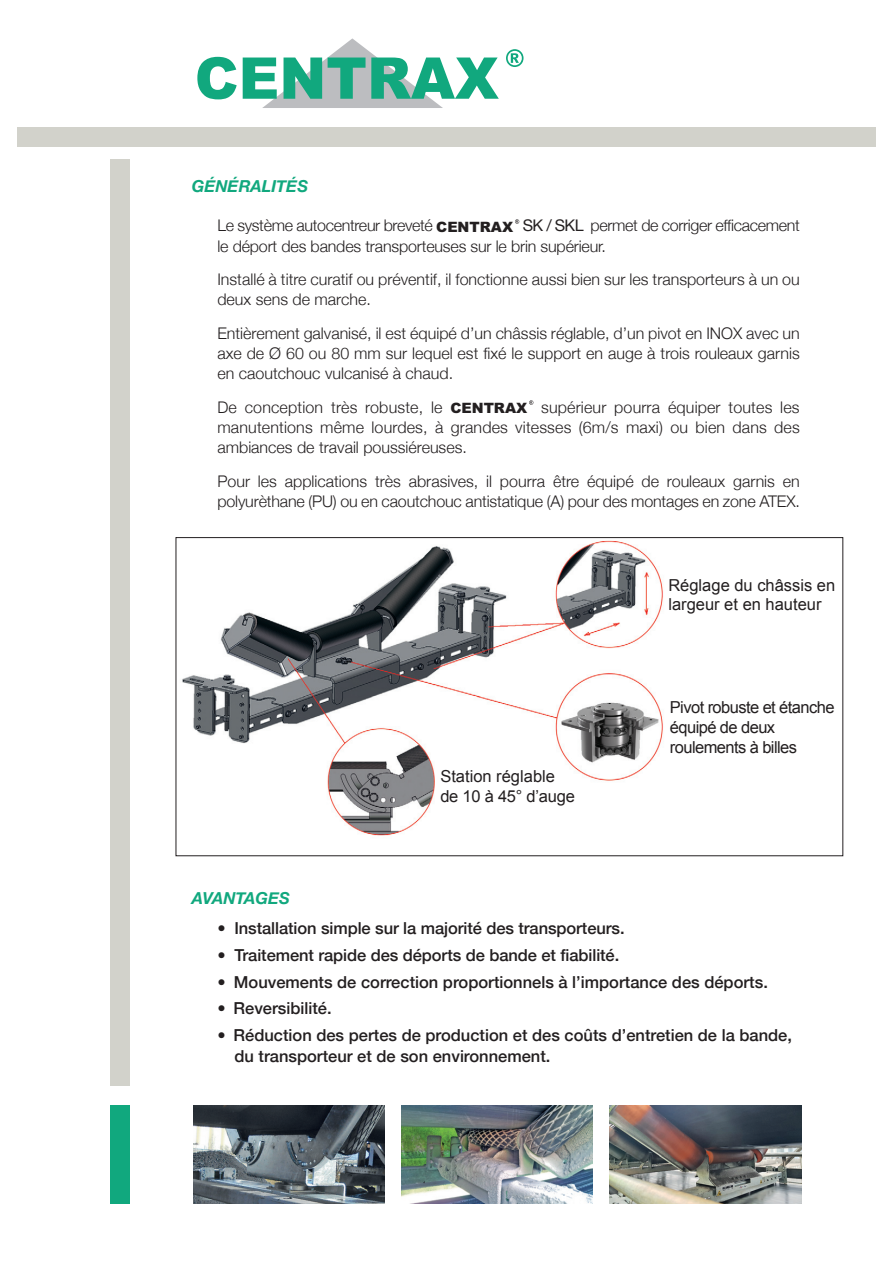
<style>
.page{position:relative;width:893px;height:1263px;background:#fff}
.page>*{position:absolute;margin:0;border:0;box-sizing:border-box;transform-origin:0 0}
.t1{font:500 16.5px/20.4px "Helvetica Neue";color:#231f20}
.t2{font:16.5px/19.8px "Arial";letter-spacing:-.015em;color:#231f20}
.t3{font:16.5px/19.8px "Arial";letter-spacing:-.035em;color:#231f20}
.t4{font:italic 700 16.5px "Helvetica Neue";color:#11a87e}
.t5{font:300 16.05px/20.4px "Helvetica Neue";color:#231f20}
.t6{font:300 16.05px "Helvetica Neue";letter-spacing:-.02em;color:#231f20}
.t7{font:900 14.25px "Arial";color:#231f20}
.s1{font-weight:400}
</style>
<div class="page">
<svg style="left:529px;top:400px;width:4px;height:5px"></svg>
<svg style="left:515px;top:219px;width:4px;height:5px"></svg>
<img style="left:193px;top:1106px;width:191px;height:97px">
<img style="left:401px;top:1106px;width:192px;height:97px">
<img style="left:610px;top:1106px;width:191px;height:97px">
<div style="left:17px;top:128px;width:859px;height:19px;background:#d2d2cb"></div>
<div style="left:111px;top:159px;width:19px;height:927px;background:#d2d2cb"></div>
<div style="left:111px;top:1105px;width:19px;height:98px;background:#11a87e"></div>
<img style="left:182px;top:540px;width:481px;height:296px">
<svg style="left:197px;top:57px;width:40px;height:42px"></svg>
<svg style="left:243px;top:38px;width:256px;height:70px"></svg>
<svg style="left:506px;top:49px;width:17px;height:18px"></svg>
<p class="t4" style="left:192px;top:176px;width:118px">GÉNÉRALITÉS</p>
<p class="t6" style="left:217px;top:216px;width:217px">Le système autocentreur breveté</p>
<p class="t5" style="left:217px;top:215px;width:584px;text-indent:305px"><span class="s1">SK / SKL</span> permet de corriger efficacement le déport des bandes transporteuses sur le brin supérieur.</p>
<p class="t5" style="left:217px;top:269px;width:584px">Installé à titre curatif ou préventif, il fonctionne aussi bien sur les transporteurs à un ou deux sens de marche.</p>
<p class="t5" style="left:217px;top:322px;width:584px;text-align:justify">Entièrement galvanisé, il est équipé d’un châssis réglable, d’un pivot en INOX avec un axe de Ø 60 ou 80 mm sur lequel est fixé le support en auge à trois rouleaux garnis en caoutchouc vulcanisé à chaud.</p>
<p class="t5" style="left:217px;top:396px;width:227px">De conception très robuste, le</p>
<p class="t7" style="left:436px;top:216px;width:78px">CENTRAX</p>
<p class="t5" style="left:217px;top:396px;width:584px;text-align:justify;text-indent:324px">supérieur pourra équiper toutes les manutentions même lourdes, à grandes vitesses (6m/s maxi) ou bien dans des ambiances de travail poussiéreuses.</p>
<p class="t5" style="left:217px;top:470px;width:584px">Pour les applications très abrasives, il pourra être équipé de rouleaux garnis en polyurèthane (PU) ou en caoutchouc antistatique (A) pour des montages en zone ATEX.</p>
<p class="t7" style="left:450px;top:397px;width:78px">CENTRAX</p>
<p class="t2" style="left:668px;top:575px;width:168px">Réglage du châssis en largeur et en hauteur</p>
<p class="t2" style="left:440px;top:767px;width:136px">Station réglable de 10 à 45° d’auge</p>
<p class="t3" style="left:670px;top:698px;width:166px">Pivot robuste et étanche équipé de deux roulements à billes</p>
<p class="t4" style="left:192px;top:888px;width:99px">AVANTAGES</p>
<p class="t1" style="left:217px;top:917px;width:409px">• Installation simple sur la majorité des transporteurs.</p>
<p class="t1" style="left:217px;top:944px;width:403px">• Traitement rapide des déports de bande et fiabilité.</p>
<p class="t1" style="left:217px;top:971px;width:552px">• Mouvements de correction proportionnels à l’importance des déports.</p>
<p class="t1" style="left:217px;top:998px;width:116px">• Reversibilité.</p>
<p class="t1" style="left:234px;top:1025px;width:559px;text-indent:-17px">• Réduction des pertes de production et des coûts d’entretien de la bande, du transporteur et de son environnement.</p>
</div>
